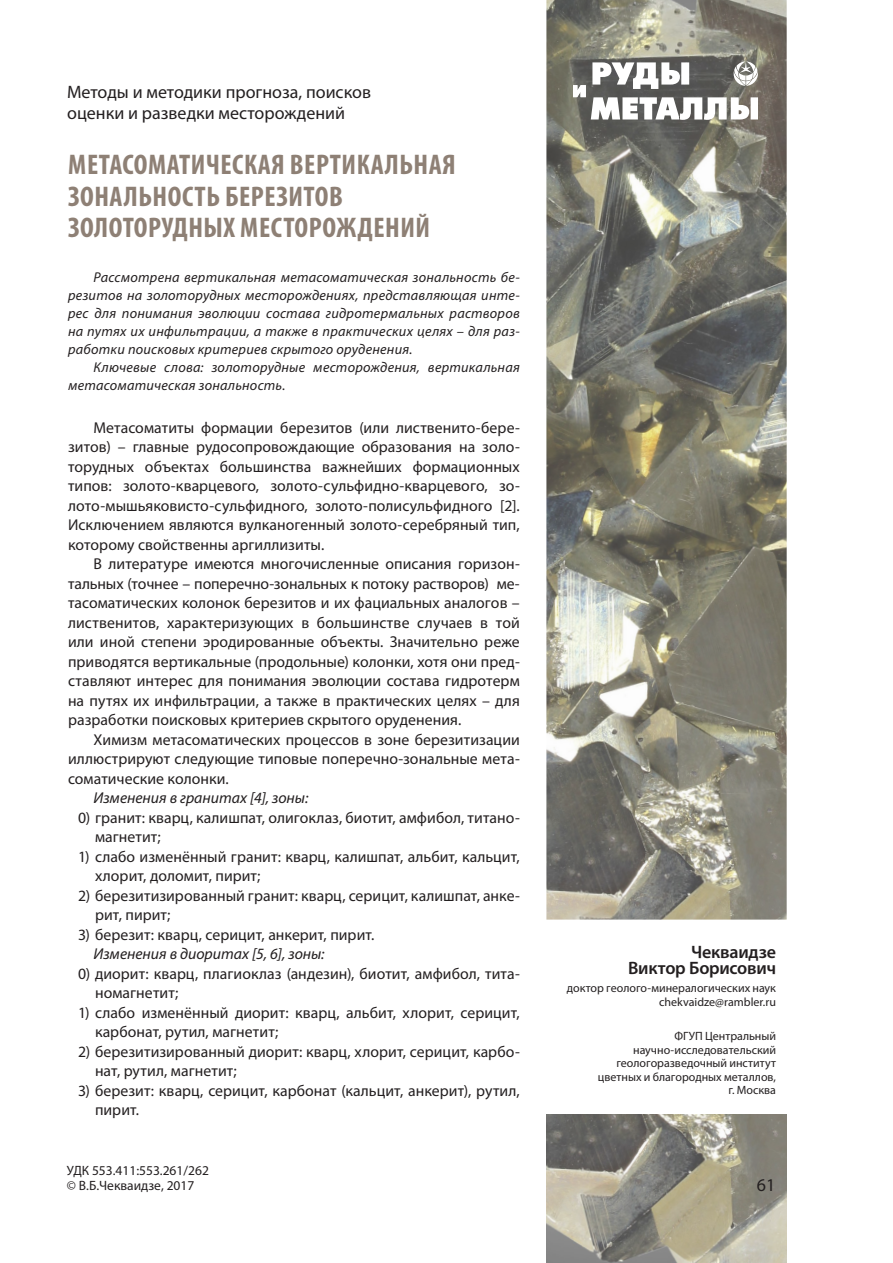
<style>
.page{position:relative;width:893px;height:1263px;background:#fff}
.page>*{position:absolute;margin:0;border:0;box-sizing:border-box;transform-origin:0 0}
.t1{font:700 condensed 28.5px/31.5px "Myriad Pro";letter-spacing:.02em;color:#8e8075}
.t2{font:18px/21.6px "Myriad Pro";color:#231f20}
.Место_работы_автора{font:600 18px/16.5px "Myriad Pro";letter-spacing:-.015em;color:#231f20;text-align:right}
.Осн_т{font:15.75px/19.5px "Myriad Pro";letter-spacing:.005em;color:#231f20}
.Осн_т-2{font:italic 15.75px "Myriad Pro";color:#231f20}
.Аннотация_-_русский{font:italic 14.25px/18px "Myriad Pro";letter-spacing:.015em;color:#231f20;text-align:justify}
.t3{font:13.5px "Myriad Pro";color:#231f20}
.Место_работы_автора-2{font:12px/13.5px "Myriad Pro";color:#231f20;text-align:right}
</style>
<div class="page">
<img style="left:546px;top:1114px;width:241px;height:149px">
<img style="left:546px;top:0;width:241px;height:919px">
<svg style="left:573px;top:62px;width:184px;height:58px"></svg>
<p class="t2" style="left:67px;top:80px;width:305px">Методы и методики прогноза, поисков оценки и разведки месторождений</p>
<p class="t1" style="left:68px;top:149px;width:389px">МЕТАСОМАТИЧЕСКАЯ ВЕРТИКАЛЬНАЯ<br>ЗОНАЛЬНОСТЬ БЕРЕЗИТОВ</p>
<p class="t1" style="left:68px;top:212px;width:363px">ЗОЛОТОРУДНЫХ МЕСТОРОЖДЕНИЙ</p>
<p class="Аннотация_-_русский" style="left:68px;top:268px;width:453px;text-indent:26px">Рассмотрена вертикальная метасоматическая зональность бе&shy;резитов на золоторудных месторождениях, представляющая инте&shy;рес для понимания эволюции состава гидротермальных растворов на путях их инфильтрации, а также в практических целях – для раз&shy;работки поисковых критериев скрытого оруденения.</p>
<p class="Аннотация_-_русский" style="left:68px;top:358px;width:453px;text-indent:26px">Ключевые слова: золоторудные месторождения, вертикальная метасоматическая зональность.</p>
<p class="Осн_т" style="left:68px;top:417px;width:453px;text-align:justify;text-indent:26px">Метасоматиты формации березитов (или лиственито-бере&shy;зитов) – главные рудосопровождающие образования на золо&shy;торудных объектах большинства важнейших формационных типов: золото-кварцевого, золото-сульфидно-кварцевого, зо&shy;лото-мышьяковисто-сульфидного, золото-полисульфидного [2].<br>Исключением являются вулканогенный золото-серебряный тип, которому свойственны аргиллизиты.</p>
<p class="Осн_т" style="left:68px;top:554px;width:453px;text-align:justify;text-indent:26px">В литературе имеются многочисленные описания горизон&shy;тальных (точнее – поперечно-зональных к потоку растворов) ме&shy;тасоматических колонок березитов и их фациальных аналогов – лиственитов, характеризующих в большинстве случаев в той или иной степени эродированные объекты. Значительно реже приводятся вертикальные (продольные) колонки, хотя они пред&shy;ставляют интерес для понимания эволюции состава гидротерм на путях их инфильтрации, а также в практических целях – для разработки поисковых критериев скрытого оруденения.</p>
<p class="Осн_т" style="left:68px;top:729px;width:453px;text-align:justify;text-indent:26px">Химизм метасоматических процессов в зоне березитизации иллюстрируют следующие типовые поперечно-зональные мета&shy;соматические колонки.</p>
<p class="Осн_т-2" style="left:94px;top:788px;width:216px">Изменения в гранитах [4], зоны:</p>
<p class="Осн_т" style="left:95px;top:807px;width:426px;text-indent:-17px">0) гранит: кварц, калишпат, олигоклаз, биотит, амфибол, титано&shy;магнетит;</p>
<p class="Осн_т" style="left:95px;top:846px;width:426px;text-indent:-17px">1) слабо изменённый гранит: кварц, калишпат, альбит, кальцит, хлорит, доломит, пирит;</p>
<p class="Осн_т" style="left:95px;top:885px;width:426px;text-indent:-17px">2) березитизированный гранит: кварц, серицит, калишпат, анке&shy;рит, пирит;</p>
<p class="Осн_т" style="left:78px;top:924px;width:298px">3) березит: кварц, серицит, анкерит, пирит.</p>
<p class="Осн_т-2" style="left:94px;top:944px;width:232px">Изменения в диоритах [5, 6], зоны:</p>
<p class="Осн_т" style="left:95px;top:963px;width:426px;text-indent:-17px">0) диорит: кварц, плагиоклаз (андезин), биотит, амфибол, тита&shy;номагнетит;</p>
<p class="Осн_т" style="left:95px;top:1002px;width:426px;text-indent:-17px">1) слабо изменённый диорит: кварц, альбит, хлорит, серицит, карбонат, рутил, магнетит;</p>
<p class="Осн_т" style="left:95px;top:1041px;width:426px;text-indent:-17px">2) березитизированный диорит: кварц, хлорит, серицит, карбо&shy;нат, рутил, магнетит;</p>
<p class="Осн_т" style="left:95px;top:1080px;width:426px;text-indent:-17px">3) березит: кварц, серицит, карбонат (кальцит, анкерит), рутил, пирит.</p>
<p class="t3" style="left:67px;top:1162px;width:143px">УДК 553.411:553.261/262</p>
<p class="t3" style="left:67px;top:1177px;width:129px">© В.Б.Чекваидзе, 2017</p>
<p class="Место_работы_автора" style="left:628px;top:943px;width:149px">Чекваидзе<br>Виктор Борисович</p>
<p class="Место_работы_автора-2" style="left:567px;top:981px;width:211px">доктор геолого-минералогических наук chekvaidze@rambler.ru</p>
<p class="Место_работы_автора-2" style="left:598px;top:1029px;width:180px">ФГУП Центральный научно-исследовательский геологоразведочный институт цветных и благородных металлов,</p>
<p class="Место_работы_автора-2" style="left:728px;top:1083px;width:49px">г. Москва</p>
<p class="t2" style="left:757px;top:1173px;width:20px">61</p>
</div>
